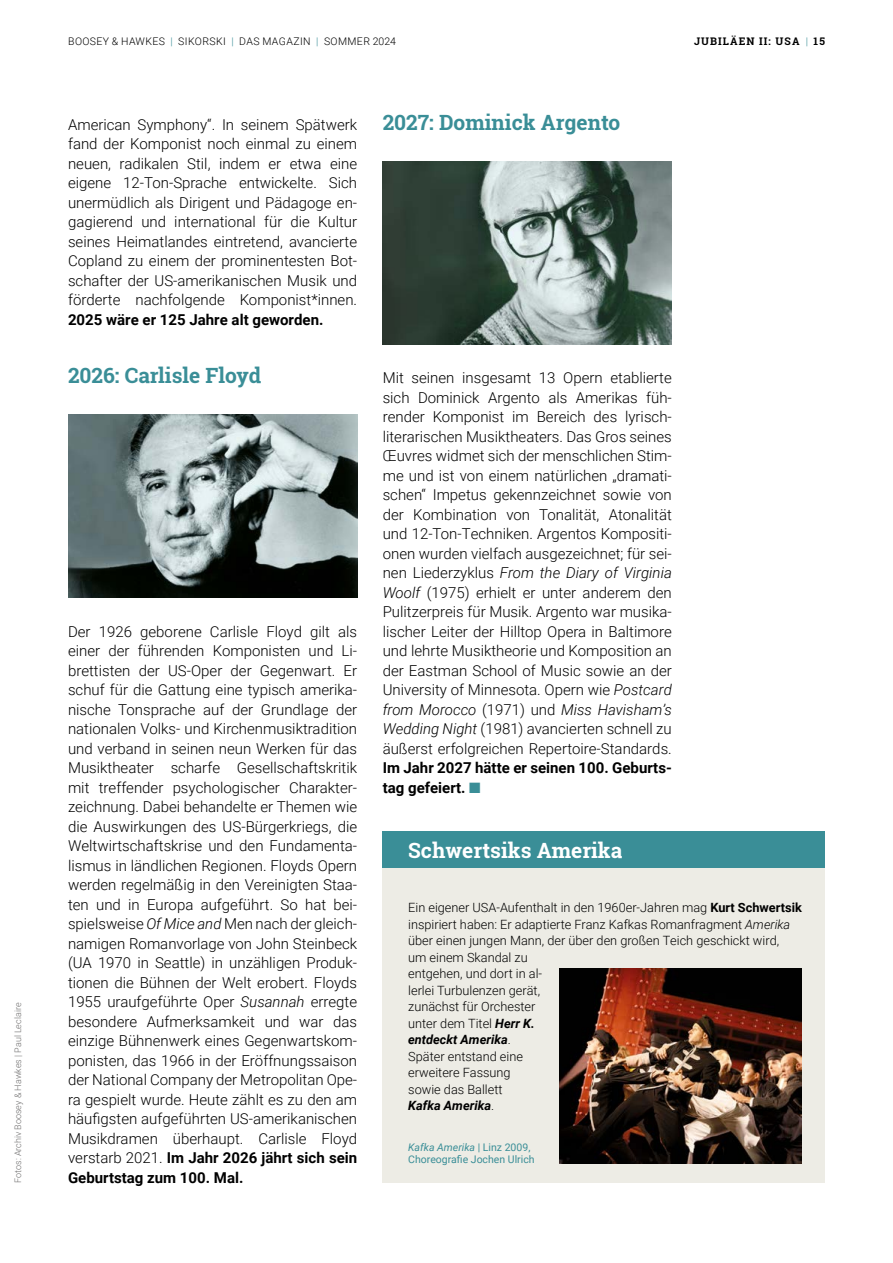
<style>
.page{position:relative;width:893px;height:1263px;background:#fff}
.page>*{position:absolute;margin:0;border:0;box-sizing:border-box;transform-origin:0 0}
.t1{font:700 21px "Roboto Slab";color:#3a8e97}
.t2{font:700 21px "Roboto Slab";color:#fff}
.t3{font:300 15px/19.5px "Roboto";color:#000;text-align:justify}
.t4{font:700 15px/19.5px "Roboto";color:#000}
.t5{font:300 12.75px/16.5px "Roboto";color:#000}
.t6{font:10.5px/12.6px "Roboto";color:#3a8e97}
.t7{font:300 10.5px "Roboto";letter-spacing:.035em;color:#000}
.t8{font:700 10.5px "Roboto Slab";letter-spacing:.1em;color:#000}
.t9{font:300 9px "Roboto";color:#706f6f}
.s1{color:#3a8e97}
.s2{font-family:"Roboto";font-weight:300;color:#3a8e97}
.s3{font-style:italic}
.s4{font-weight:700}
.s5{font-weight:700;font-style:italic}
</style>
<div class="page">
<div style="left:383px;top:832px;width:442px;height:351px;background:#edece5"></div>
<div style="left:383px;top:832px;width:442px;height:36px;background:#3a8e97"></div>
<img style="left:560px;top:968px;width:241px;height:195px">
<img style="left:68px;top:415px;width:289px;height:183px">
<img style="left:383px;top:161px;width:289px;height:183px">
<p class="t9" style="left:12px;top:1183px;width:182px;rotate:-90deg">Fotos: Archiv Boosey &amp; Hawkes | Paul Leclaire</p>
<p class="t7" style="left:68px;top:34px;width:329px">BOOSEY &amp; HAWKES <span class="s1">|</span> SIKORSKI <span class="s1">|</span> DAS MAGAZIN <span class="s1">|</span> SOMMER 2024</p>
<p class="t8" style="left:694px;top:34px;width:132px">JUBILÄEN II: USA <span class="s2">|</span> 15</p>
<p class="t3" style="left:68px;top:114px;width:291px">American Symphony“. In seinem Spätwerk fand der Komponist noch einmal zu einem neuen, radikalen Stil, indem er etwa eine eigene 12-Ton-Sprache entwickelte. Sich unermüdlich als Dirigent und Pädagoge en&shy;gagierend und international für die Kultur seines Heimatlandes eintretend, avancierte Copland zu einem der prominentesten Bot&shy;schafter der US-amerikanischen Musik und förderte nachfolgende Komponist*innen.</p>
<p class="t4" style="left:68px;top:309px;width:257px">2025 wäre er 125 Jahre alt geworden.</p>
<h1 class="t1" style="left:68px;top:361px;width:195px">2026: Carlisle Floyd</h1>
<p class="t3" style="left:68px;top:621px;width:291px">Der 1926 geborene Carlisle Floyd gilt als einer der führenden Komponisten und Li&shy;brettisten der US-Oper der Gegenwart. Er schuf für die Gattung eine typisch amerika&shy;nische Tonsprache auf der Grundlage der nationalen Volks- und Kirchenmusiktradition und verband in seinen neun Werken für das Musiktheater scharfe Gesellschaftskritik mit treffender psychologischer Charakter&shy;zeichnung. Dabei behandelte er Themen wie die Auswirkungen des US-Bürgerkriegs, die Weltwirtschaftskrise und den Fundamenta&shy;lismus in ländlichen Regionen. Floyds Opern werden regelmäßig in den Vereinigten Staa&shy;ten und in Europa aufgeführt. So hat bei&shy;spielsweise <span class="s3">Of Mice and</span> Men nach der gleich&shy;namigen Romanvorlage von John Steinbeck (UA 1970 in Seattle) in unzähligen Produk&shy;tionen die Bühnen der Welt erobert. Floyds 1955 uraufgeführte Oper <span class="s3">Susannah</span> erregte besondere Aufmerksamkeit und war das einzige Bühnenwerk eines Gegenwartskom&shy;ponisten, das 1966 in der Eröffnungssaison der National Company der Metropolitan Ope&shy;ra gespielt wurde. Heute zählt es zu den am häufigsten aufgeführten US-amerikanischen Musikdramen überhaupt. Carlisle Floyd verstarb 2021. <span class="s4">Im Jahr 2026 jährt sich sein Geburtstag zum 100. Mal.</span></p>
<h1 class="t1" style="left:383px;top:108px;width:239px">2027: Dominick Argento</h1>
<p class="t3" style="left:383px;top:368px;width:291px">Mit seinen insgesamt 13 Opern etablierte sich Dominick Argento als Amerikas füh&shy;render Komponist im Bereich des lyrisch&shy;literarischen Musiktheaters. Das Gros seines Œuvres widmet sich der menschlichen Stim&shy;me und ist von einem natürlichen „dramati&shy;schen“ Impetus gekennzeichnet sowie von der Kombination von Tonalität, Atonalität und 12-Ton-Techniken. Argentos Kompositi&shy;onen wurden vielfach ausgezeichnet; für sei&shy;nen Liederzyklus <span class="s3">From the Diary of Virginia Woolf</span> (1975) erhielt er unter anderem den Pulitzerpreis für Musik. Argento war musika&shy;lischer Leiter der Hilltop Opera in Baltimore und lehrte Musiktheorie und Komposition an der Eastman School of Music sowie an der University of Minnesota. Opern wie <span class="s3">Postcard from Morocco</span> (1971) und <span class="s3">Miss Havisham’s Wedding Night</span> (1981) avancierten schnell zu äußerst erfolgreichen Repertoire-Standards.</p>
<p class="t4" style="left:383px;top:758px;width:291px">Im Jahr 2027 hätte er seinen 100. Geburts&shy;tag gefeiert. <span class="s1">■</span></p>
<h1 class="t2" style="left:408px;top:835px;width:216px">Schwertsiks Amerika</h1>
<p class="t5" style="left:408px;top:899px;width:395px">Ein eigener USA-Aufenthalt in den 1960er-Jahren mag <span class="s4">Kurt Schwertsik </span>inspiriert haben: Er adaptierte Franz Kafkas Romanfragment <span class="s3">Amerika </span>über einen jungen Mann, der über den großen Teich geschickt wird,<br>um einem Skandal zu<br>entgehen, und dort in al-<br>lerlei Turbulenzen gerät,<br>zunächst für Orchester<br>unter dem Titel <span class="s5">Herr K.<br>entdeckt Amerika</span>.<br>Später entstand eine<br>erweitere Fassung<br>sowie das Ballett<br><span class="s5">Kafka Amerika</span>.</p>
<p class="t6" style="left:408px;top:1140px;width:128px"><span class="s3">Kafka Amerika</span> | Linz 2009,<br>Choreografie Jochen Ulrich</p>
</div>
